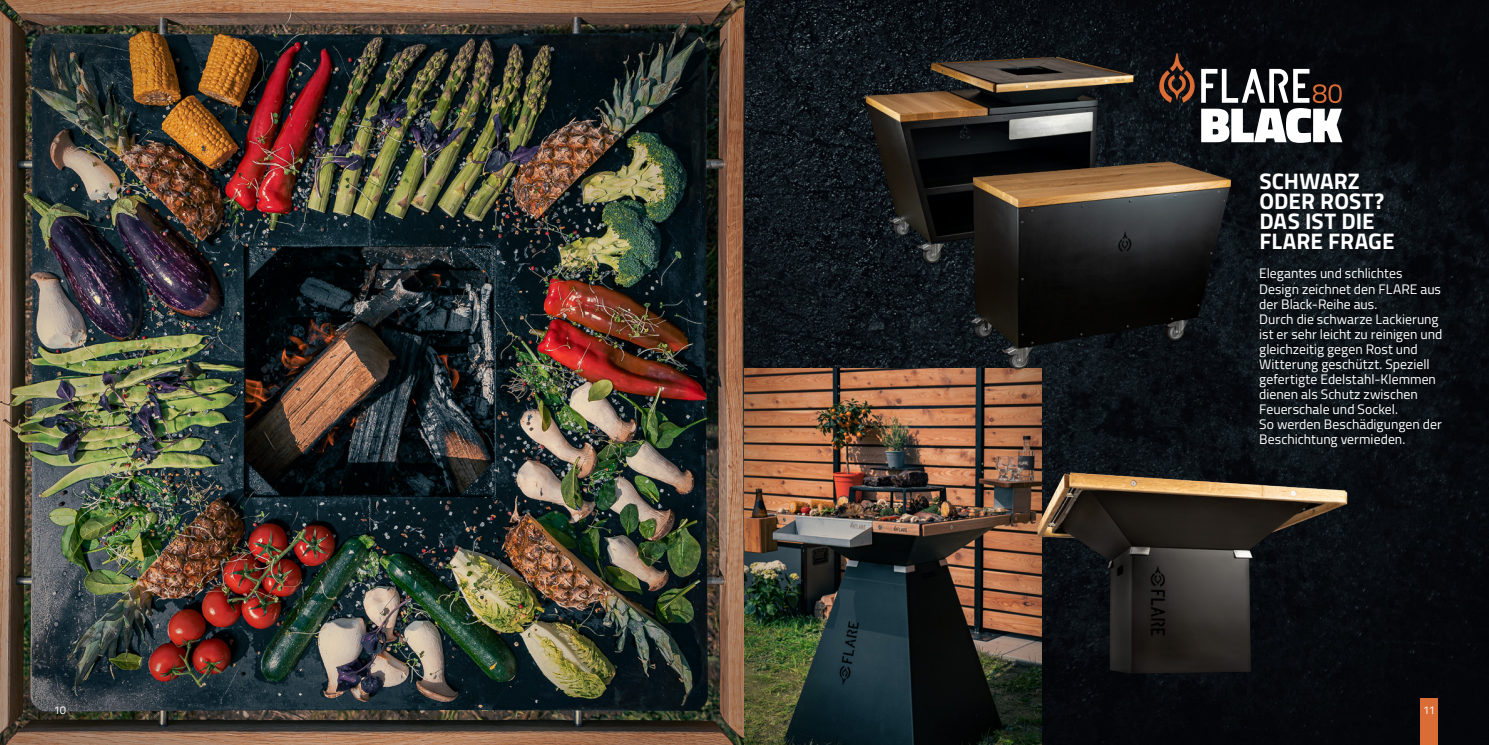
<style>
.page{position:relative;width:1489px;height:745px;background:#fff}
.page>*{position:absolute;margin:0;border:0;box-sizing:border-box;transform-origin:0 0}
.t1{font:700 22.5px/20px "Titillium Web";letter-spacing:.005em;color:#fff}
.t2{font:13.75px/15px "Titillium Web";color:#fff}
.t3{font:11.25px "Titillium Web";color:#fff}
</style>
<div class="page">
<img style="left:744px;top:0;width:744px;height:744px">
<img style="left:0;top:0;width:744px;height:744px">
<svg style="left:1156px;top:53px;width:186px;height:90px"></svg>
<img style="left:744px;top:368px;width:297px;height:376px">
<img style="left:1032px;top:454px;width:317px;height:238px">
<img style="left:857px;top:53px;width:284px;height:213px">
<img style="left:958px;top:158px;width:283px;height:213px">
<div style="left:1419px;top:698px;width:18px;height:46px;background:#d96d35"></div>
<h1 class="t1" style="left:1259px;top:170px;width:137px">SCHWARZ<br>ODER ROST?<br>DAS IST DIE<br>FLARE FRAGE</h1>
<p class="t2" style="left:1259px;top:265px;width:185px">Elegantes und schlichtes<br>Design zeichnet den FLARE aus der Black-Reihe aus.<br>Durch die schwarze Lackierung ist er sehr leicht zu reinigen und gleichzeitig gegen Rost und<br>Witterung geschützt. Speziell gefertigte Edelstahl-Klemmen dienen als Schutz zwischen<br>Feuerschale und Sockel.<br>So werden Beschädigungen der<br>Beschichtung vermieden.</p>
<p class="t3" style="left:54px;top:701px;width:14px">10</p>
<p class="t3" style="left:1422px;top:701px;width:13px">11</p>
</div>
